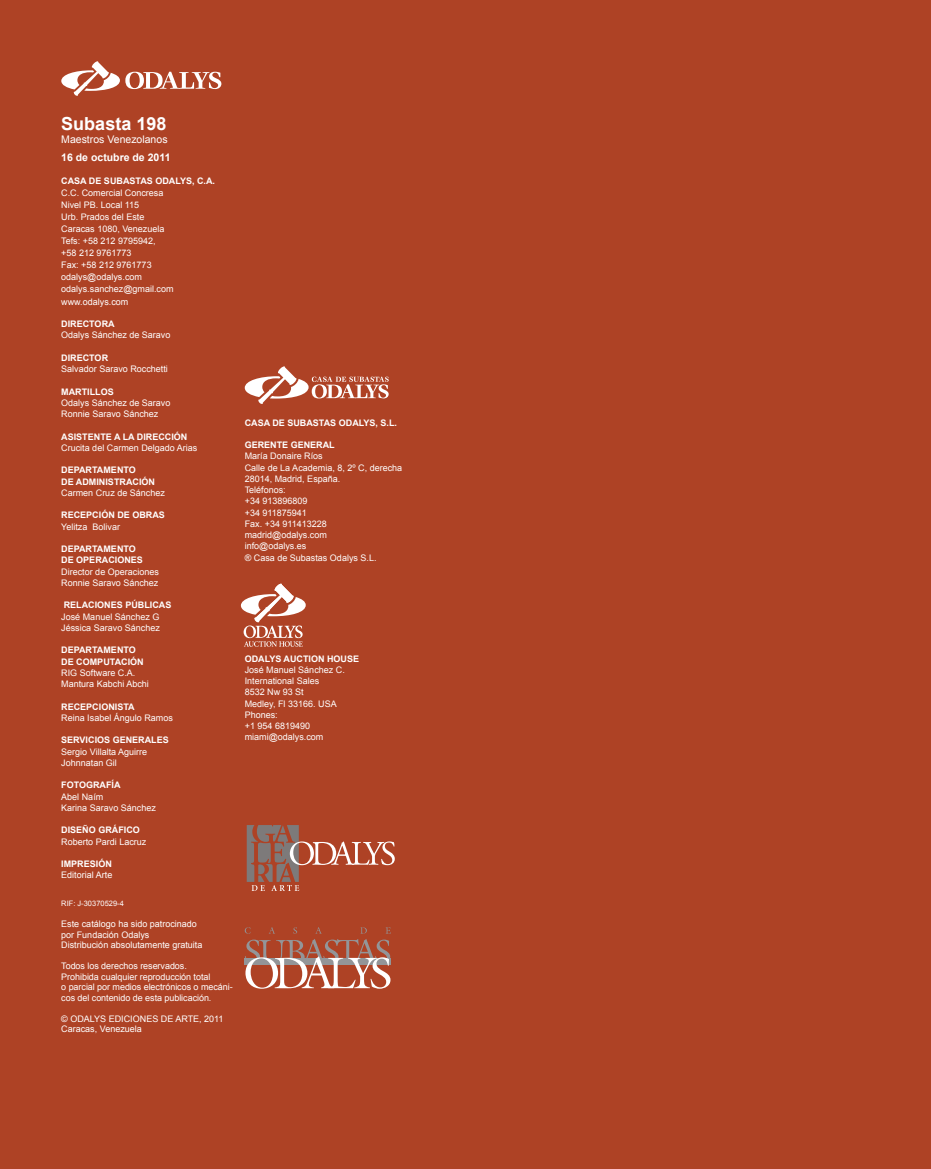
<style>
.page{position:relative;width:931px;height:1169px;background:#fff}
.page>*{position:absolute;margin:0;border:0;box-sizing:border-box;transform-origin:0 0}
.t1{font:700 18px "Arial";color:#fff}
.t2{font:10.5px "Arial";color:#fff}
.t3{font:700 10.5px "Arial";color:#fff}
.t4{font:9px/11.2px "Arial";color:#fff}
.t5{font:700 9px/11.2px "Arial";color:#fff}
.t6{font:7.5px "Arial";color:#fff}
</style>
<div class="page">
<div style="left:0;top:0;width:930px;height:1169px;background:#ae4225"></div>
<svg style="left:61px;top:61px;width:160px;height:35px"></svg>
<svg style="left:245px;top:366px;width:143px;height:38px"></svg>
<svg style="left:241px;top:583px;width:65px;height:63px"></svg>
<div style="left:244px;top:958px;width:147px;height:6px;background:#939598"></div>
<svg style="left:245px;top:927px;width:146px;height:61px"></svg>
<svg style="left:247px;top:825px;width:148px;height:66px"></svg>
<h1 class="t1" style="left:61px;top:111px;width:107px">Subasta 198</h1>
<p class="t2" style="left:61px;top:133px;width:108px">Maestros Venezolanos</p>
<p class="t3" style="left:61px;top:151px;width:111px">16 de octubre de 2011</p>
<p class="t5" style="left:61px;top:176px;width:155px">CASA DE SUBASTAS ODALYS, C.A.</p>
<p class="t4" style="left:61px;top:187px;width:114px;line-height:12px">C.C. Comercial Concresa<br>Nivel PB. Local 115<br>Urb. Prados del Este<br>Caracas 1080, Venezuela<br>Tefs: +58 212 9795942,<br>+58 212 9761773<br>Fax: +58 212 9761773 odalys@odalys.com odalys.sanchez@gmail.com www.odalys.com</p>
<p class="t5" style="left:61px;top:318px;width:55px">DIRECTORA</p>
<p class="t4" style="left:61px;top:329px;width:111px">Odalys Sánchez de Saravo</p>
<p class="t5" style="left:61px;top:352px;width:48px">DIRECTOR</p>
<p class="t4" style="left:61px;top:363px;width:108px">Salvador Saravo Rocchetti</p>
<p class="t5" style="left:61px;top:386px;width:54px">MARTILLOS</p>
<p class="t4" style="left:61px;top:397px;width:111px">Odalys Sánchez de Saravo<br>Ronnie Saravo Sánchez</p>
<p class="t5" style="left:61px;top:431px;width:128px">ASISTENTE A LA DIRECCIÓN</p>
<p class="t4" style="left:61px;top:442px;width:138px">Crucita del Carmen Delgado Arias</p>
<p class="t5" style="left:61px;top:465px;width:95px">DEPARTAMENTO<br>DE ADMINISTRACIÓN</p>
<p class="t4" style="left:61px;top:487px;width:105px">Carmen Cruz de Sánchez</p>
<p class="t5" style="left:61px;top:510px;width:105px">RECEPCIÓN DE OBRAS</p>
<p class="t4" style="left:61px;top:521px;width:60px">Yelitza Bolivar</p>
<p class="t5" style="left:61px;top:543px;width:83px">DEPARTAMENTO<br>DE OPERACIONES</p>
<p class="t4" style="left:61px;top:566px;width:99px">Director de Operaciones<br>Ronnie Saravo Sánchez</p>
<p class="t5" style="left:64px;top:600px;width:109px">RELACIONES PÚBLICAS</p>
<p class="t4" style="left:61px;top:611px;width:100px">José Manuel Sánchez G<br>Jéssica Saravo Sánchez</p>
<p class="t5" style="left:61px;top:645px;width:84px">DEPARTAMENTO<br>DE COMPUTACIÓN</p>
<p class="t4" style="left:61px;top:667px;width:89px">RIG Software C.A.<br>Mantura Kabchi Abchi</p>
<p class="t5" style="left:61px;top:701px;width:75px">RECEPCIONISTA</p>
<p class="t4" style="left:61px;top:712px;width:113px">Reina Isabel Ángulo Ramos</p>
<p class="t5" style="left:61px;top:735px;width:109px">SERVICIOS GENERALES</p>
<p class="t4" style="left:61px;top:746px;width:87px">Sergio Villalta Aguirre<br>Johnnatan Gil</p>
<p class="t5" style="left:61px;top:780px;width:61px">FOTOGRAFÍA</p>
<p class="t4" style="left:61px;top:791px;width:96px">Abel Naím<br>Karina Saravo Sánchez</p>
<p class="t5" style="left:61px;top:825px;width:80px">DISEÑO GRÁFICO</p>
<p class="t4" style="left:61px;top:836px;width:87px">Roberto Pardi Lacruz</p>
<p class="t5" style="left:61px;top:858px;width:52px">IMPRESIÓN</p>
<p class="t4" style="left:61px;top:869px;width:53px">Editorial Arte</p>
<p class="t6" style="left:61px;top:898px;width:64px">RIF: J-30370529-4</p>
<p class="t4" style="left:61px;top:919px;width:143px;line-height:10.5px">Este catálogo ha sido patrocinado por Fundación Odalys<br>Distribución absolutamente gratuita</p>
<p class="t4" style="left:61px;top:961px;width:173px;line-height:10.5px">Todos los derechos reservados.<br>Prohibida cualquier reproducción total<br>o parcial por medios electrónicos o mecáni&shy;cos del contenido de esta publicación.</p>
<p class="t4" style="left:61px;top:1013px;width:164px;line-height:10.5px">© ODALYS EDICIONES DE ARTE, 2011<br>Caracas, Venezuela</p>
<p class="t5" style="left:245px;top:417px;width:154px">CASA DE SUBASTAS ODALYS, S.L.</p>
<p class="t5" style="left:245px;top:439px;width:92px">GERENTE GENERAL</p>
<p class="t4" style="left:245px;top:450px;width:159px">María Donaire Ríos<br>Calle de La Academia, 8, 2º C, derecha<br>28014, Madrid, España.<br>Teléfonos:<br>+34 913896809<br>+34 911875941<br>Fax. +34 911413228 madrid@odalys.com<br>info@odalys.es<br>® Casa de Subastas Odalys S.L.</p>
<p class="t5" style="left:245px;top:653px;width:116px">ODALYS AUCTION HOUSE</p>
<p class="t4" style="left:245px;top:664px;width:102px">José Manuel Sánchez C.<br>International Sales<br>8532 Nw 93 St<br>Medley, Fl 33166. USA<br>Phones:<br>+1 954 6819490 miami@odalys.com</p>
</div>
